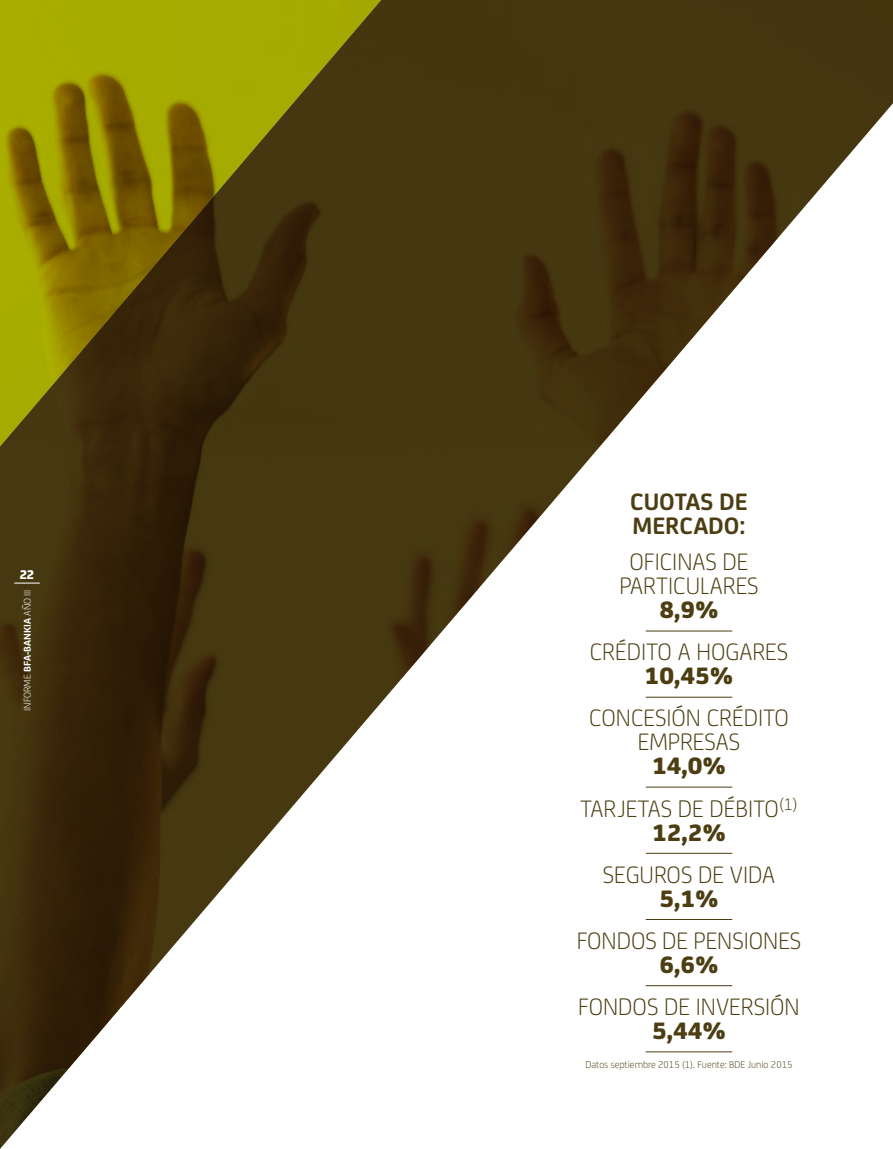
<style>
.page{position:relative;width:893px;height:1149px;background:#fff}
.page>*{position:absolute;margin:0;border:0;box-sizing:border-box;transform-origin:0 0}
.t1{font:300 25.35px/24.2px "Bankia";color:#4c3e12;text-align:center}
.t2{font:800 25.35px "Bankia";color:#4c3e12}
.t3{font:700 25.35px/24.2px "Bankia";color:#4c3e12}
.t4{font:800 13.5px "Bankia";color:#fff}
.t5{font:300 10.5px "Bankia";color:#4c3e12}
.t6{font:300 10.5px "Bankia";color:#fff}
.s1{font-weight:700}
.s2{font-weight:800}
</style>
<div class="page">
<img style="left:0;top:0;width:893px;height:1148px">
<svg style="left:0;top:0;width:408px;height:496px;background:#655907"></svg>
<hr style="left:646px;top:630px;width:86px;height:1px;background:#4c3e12">
<hr style="left:646px;top:696px;width:86px;height:1px;background:#4c3e12">
<hr style="left:646px;top:786px;width:86px;height:1px;background:#4c3e12">
<hr style="left:646px;top:852px;width:86px;height:1px;background:#4c3e12">
<hr style="left:646px;top:918px;width:86px;height:1px;background:#4c3e12">
<hr style="left:646px;top:984px;width:86px;height:1px;background:#4c3e12">
<hr style="left:646px;top:1051px;width:86px;height:1px;background:#4c3e12">
<svg style="left:14px;top:582px;width:26px;height:1px"></svg>
<p class="t4" style="left:20px;top:563px;width:16px">22</p>
<p class="t6" style="left:20px;top:710px;width:123px;rotate:-90deg">INFORME <span class="s1">BFA-BANKIA</span> AÑO III</p>
<p class="t3" style="left:630px;top:488px;width:119px">CUOTAS DE<br>MERCADO:</p>
<p class="t1" style="left:629px;top:547px;width:12px">oficinas</p>
<p class="t1" style="left:723px;top:547px;width:13px">de</p>
<p class="t1" style="left:619px;top:571px;width:13px">particulares</p>
<p class="t2" style="left:659px;top:589px;width:61px">8,9%</p>
<p class="t1" style="left:590px;top:637px;width:200px">CRÉDITO A HOGARES</p>
<p class="t2" style="left:645px;top:655px;width:90px">10,45%</p>
<p class="t1" style="left:589px;top:704px;width:201px">CONCESIÓN CRÉDITO<br>EMPRESAS</p>
<p class="t1" style="left:580px;top:743px;width:219px;line-height:42px"><span class="s2">14,0%<br></span>TARJETAS DE DÉBITO<sup>(1)</sup></p>
<p class="t2" style="left:652px;top:812px;width:75px">12,2%</p>
<p class="t1" style="left:603px;top:860px;width:174px">SEGUROS DE VIDA</p>
<p class="t2" style="left:659px;top:878px;width:61px">5,1%</p>
<p class="t1" style="left:577px;top:926px;width:226px">FONDOS DE PENSIONES</p>
<p class="t2" style="left:659px;top:944px;width:61px">6,6%</p>
<p class="t1" style="left:578px;top:992px;width:223px">FONDOS DE INVERSIÓN</p>
<p class="t2" style="left:652px;top:1010px;width:75px">5,44%</p>
<p class="t5" style="left:585px;top:1056px;width:208px">Datos septiembre 2015 (1). Fuente: BDE Junio 2015</p>
</div>
